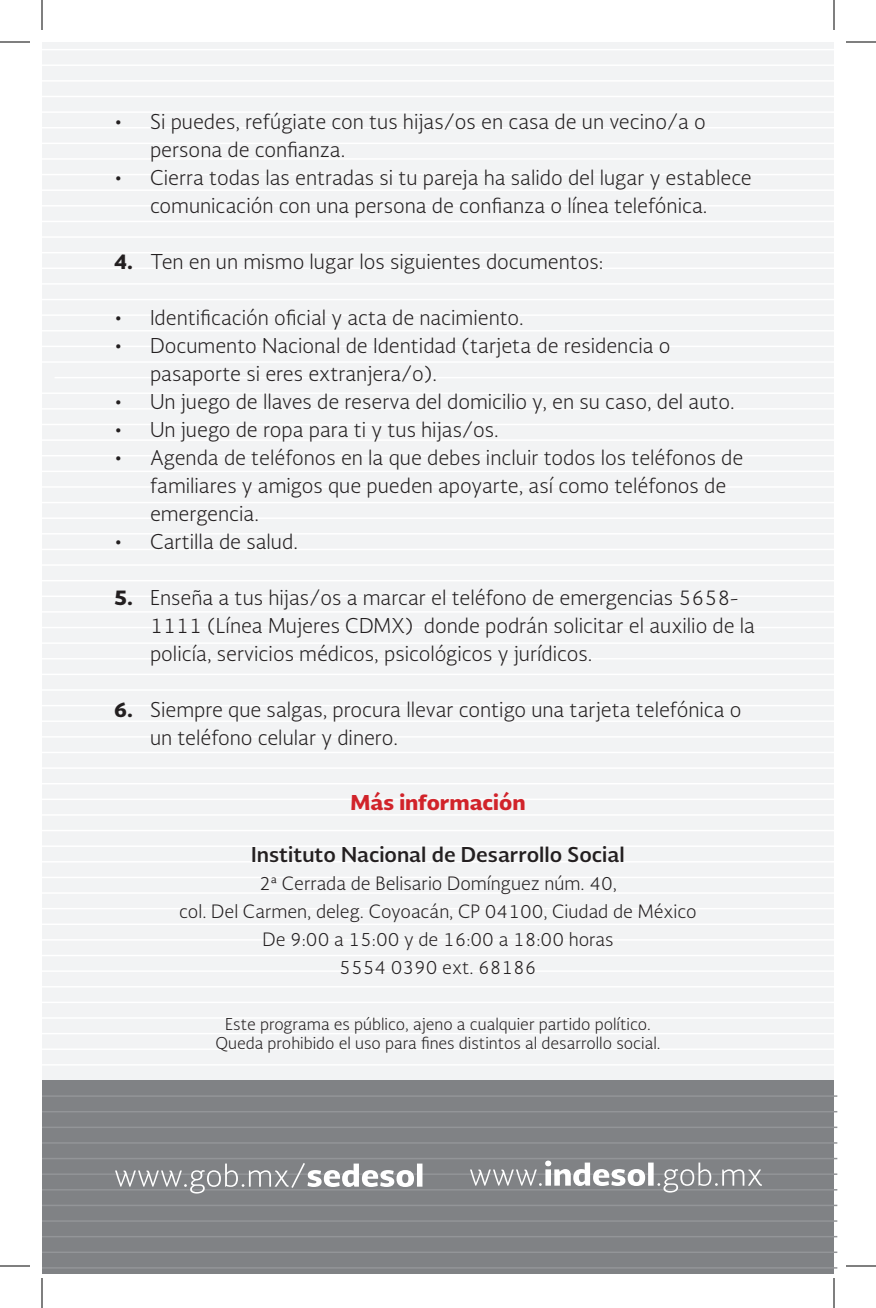
<style>
.page{position:relative;width:876px;height:1308px;background:#fff}
.page>*{position:absolute;margin:0;border:0;box-sizing:border-box;transform-origin:0 0}
.t1{font:300 20px/28px "Soberana Sans";color:#231f20}
.t2{font:700 20px "Soberana Sans";color:#231f20}
.t3{font:900 20px "Soberana Sans";color:#d1232a}
.t4{font:300 18px/28px "Soberana Sans";color:#231f20;text-align:center}
.t5{font:300 16px/19.2px "Soberana Sans";color:#231f20;text-align:center}
.s1{font-weight:900}
</style>
<div class="page">
<div style="left:42px;top:42px;width:792px;height:1231px;background:#f2f3f4"></div>
<div style="left:42px;top:1080px;width:792px;height:193px;background:#808285"></div>
<hr style="left:55px;top:377px;width:790px;height:1px;background:#fff">
<hr style="left:42px;top:314px;width:795px;height:2px;background:#fff">
<hr style="left:42px;top:689px;width:795px;height:2px;background:#fff">
<hr style="left:42px;top:127px;width:795px;height:1px;background:#fff">
<hr style="left:42px;top:1158px;width:795px;height:1px;background:#939598">
<hr style="left:42px;top:517px;width:795px;height:2px;background:#fff">
<hr style="left:42px;top:892px;width:795px;height:2px;background:#fff">
<hr style="left:42px;top:408px;width:795px;height:2px;background:#fff">
<hr style="left:42px;top:783px;width:795px;height:1px;background:#fff">
<hr style="left:42px;top:205px;width:795px;height:2px;background:#fff">
<hr style="left:42px;top:1236px;width:795px;height:1px;background:#939598">
<hr style="left:42px;top:596px;width:795px;height:1px;background:#fff">
<hr style="left:42px;top:970px;width:795px;height:2px;background:#fff">
<hr style="left:42px;top:346px;width:795px;height:1px;background:#fff">
<hr style="left:42px;top:720px;width:795px;height:2px;background:#fff">
<hr style="left:42px;top:158px;width:795px;height:2px;background:#fff">
<hr style="left:42px;top:1189px;width:795px;height:2px;background:#939598">
<hr style="left:42px;top:549px;width:795px;height:1px;background:#fff">
<hr style="left:42px;top:924px;width:795px;height:1px;background:#fff">
<hr style="left:42px;top:439px;width:795px;height:2px;background:#fff">
<hr style="left:42px;top:814px;width:795px;height:2px;background:#fff">
<hr style="left:42px;top:236px;width:795px;height:2px;background:#fff">
<hr style="left:42px;top:1267px;width:795px;height:2px;background:#939598">
<hr style="left:42px;top:627px;width:795px;height:1px;background:#fff">
<hr style="left:42px;top:1002px;width:795px;height:1px;background:#fff">
<hr style="left:42px;top:392px;width:795px;height:2px;background:#fff">
<hr style="left:42px;top:752px;width:795px;height:1px;background:#fff">
<hr style="left:42px;top:189px;width:795px;height:2px;background:#fff">
<hr style="left:42px;top:1220px;width:795px;height:2px;background:#939598">
<hr style="left:42px;top:580px;width:795px;height:1px;background:#fff">
<hr style="left:42px;top:955px;width:795px;height:1px;background:#fff">
<hr style="left:42px;top:64px;width:795px;height:2px;background:#fff">
<hr style="left:42px;top:1095px;width:795px;height:2px;background:#939598">
<hr style="left:42px;top:471px;width:795px;height:1px;background:#fff">
<hr style="left:42px;top:845px;width:795px;height:2px;background:#fff">
<hr style="left:42px;top:268px;width:795px;height:1px;background:#fff">
<hr style="left:42px;top:658px;width:795px;height:2px;background:#fff">
<hr style="left:42px;top:1033px;width:795px;height:1px;background:#fff">
<hr style="left:42px;top:424px;width:795px;height:1px;background:#fff">
<hr style="left:42px;top:799px;width:795px;height:1px;background:#fff">
<hr style="left:42px;top:221px;width:795px;height:1px;background:#fff">
<hr style="left:42px;top:1252px;width:795px;height:1px;background:#939598">
<hr style="left:42px;top:611px;width:795px;height:2px;background:#fff">
<hr style="left:42px;top:986px;width:795px;height:2px;background:#fff">
<hr style="left:42px;top:111px;width:795px;height:2px;background:#fff">
<hr style="left:42px;top:1142px;width:795px;height:2px;background:#939598">
<hr style="left:42px;top:502px;width:795px;height:1px;background:#fff">
<hr style="left:42px;top:877px;width:795px;height:1px;background:#fff">
<hr style="left:42px;top:299px;width:795px;height:1px;background:#fff">
<hr style="left:42px;top:705px;width:795px;height:1px;background:#fff">
<hr style="left:42px;top:1064px;width:795px;height:2px;background:#fff">
<hr style="left:42px;top:455px;width:795px;height:1px;background:#fff">
<hr style="left:42px;top:830px;width:795px;height:1px;background:#fff">
<hr style="left:42px;top:252px;width:795px;height:1px;background:#fff">
<hr style="left:42px;top:642px;width:795px;height:2px;background:#fff">
<hr style="left:42px;top:1017px;width:795px;height:2px;background:#fff">
<hr style="left:42px;top:143px;width:795px;height:1px;background:#fff">
<hr style="left:42px;top:1173px;width:795px;height:2px;background:#939598">
<hr style="left:42px;top:533px;width:795px;height:2px;background:#fff">
<hr style="left:42px;top:908px;width:795px;height:1px;background:#fff">
<hr style="left:42px;top:49px;width:795px;height:1px;background:#fff">
<hr style="left:42px;top:330px;width:795px;height:2px;background:#fff">
<hr style="left:42px;top:736px;width:795px;height:2px;background:#fff">
<hr style="left:42px;top:80px;width:795px;height:2px;background:#fff">
<hr style="left:42px;top:1111px;width:795px;height:1px;background:#939598">
<hr style="left:42px;top:486px;width:795px;height:2px;background:#fff">
<hr style="left:42px;top:861px;width:795px;height:2px;background:#fff">
<hr style="left:42px;top:283px;width:795px;height:2px;background:#fff">
<hr style="left:42px;top:674px;width:795px;height:1px;background:#fff">
<hr style="left:42px;top:1048px;width:795px;height:2px;background:#fff">
<hr style="left:42px;top:174px;width:795px;height:1px;background:#fff">
<hr style="left:42px;top:1205px;width:795px;height:1px;background:#939598">
<hr style="left:42px;top:564px;width:795px;height:2px;background:#fff">
<hr style="left:42px;top:939px;width:795px;height:2px;background:#fff">
<hr style="left:42px;top:96px;width:795px;height:1px;background:#fff">
<hr style="left:42px;top:1127px;width:795px;height:1px;background:#939598">
<hr style="left:42px;top:361px;width:795px;height:2px;background:#fff">
<hr style="left:42px;top:767px;width:795px;height:2px;background:#fff">
<svg style="left:115px;top:1163px;width:307px;height:31px"></svg>
<svg style="left:470px;top:1161px;width:292px;height:32px"></svg>
<hr style="left:0;top:42px;width:30px;height:1px;background:#000">
<hr style="left:846px;top:42px;width:30px;height:1px;background:#000">
<hr style="left:0;top:1266px;width:30px;height:1px;background:#000">
<hr style="left:846px;top:1266px;width:30px;height:1px;background:#000">
<hr style="left:42px;top:0;width:1px;height:30px;background:#000">
<hr style="left:42px;top:1278px;width:1px;height:30px;background:#000">
<hr style="left:834px;top:0;width:1px;height:30px;background:#000">
<hr style="left:834px;top:1278px;width:1px;height:30px;background:#000">
<p class="t1" style="left:150px;top:107px;width:557px;text-indent:-36px">• Si puedes, refúgiate con tus hijas/os en casa de un vecino/a o persona de confianza.</p>
<p class="t1" style="left:114px;top:163px;width:639px;text-align:center">• Cierra todas las entradas si tu pareja ha salido del lugar y establece comunicación con una persona de confianza o línea telefónica.</p>
<p class="t1" style="left:114px;top:247px;width:491px"><span class="s1">4.</span> Ten en un mismo lugar los siguientes documentos:</p>
<p class="t1" style="left:114px;top:303px;width:411px">• Identificación oficial y acta de nacimiento.</p>
<p class="t1" style="left:150px;top:331px;width:522px;text-indent:-36px">• Documento Nacional de Identidad (tarjeta de residencia o pasaporte si eres extranjera/o).</p>
<p class="t1" style="left:114px;top:387px;width:622px">• Un juego de llaves de reserva del domicilio y, en su caso, del auto.</p>
<p class="t1" style="left:114px;top:415px;width:386px">• Un juego de ropa para ti y tus hijas/os.</p>
<p class="t1" style="left:150px;top:443px;width:595px;text-indent:-36px">• Agenda de teléfonos en la que debes incluir todos los teléfonos de familiares y amigos que pueden apoyarte, así como teléfonos de emergencia.</p>
<p class="t1" style="left:114px;top:527px;width:185px">• Cartilla de salud.</p>
<p class="t1" style="left:150px;top:583px;width:607px;text-indent:-36px"><span class="s1">5.</span> Enseña a tus hijas/os a marcar el teléfono de emergencias 5658-<br>1111 (Línea Mujeres CDMX) donde podrán solicitar el auxilio de la policía, servicios médicos, psicológicos y jurídicos.</p>
<p class="t1" style="left:150px;top:695px;width:593px;text-indent:-36px"><span class="s1">6.</span> Siempre que salgas, procura llevar contigo una tarjeta telefónica o un teléfono celular y dinero.</p>
<p class="t3" style="left:351px;top:788px;width:176px">Más información</p>
<p class="t2" style="left:251px;top:841px;width:375px">Instituto Nacional de Desarrollo Social</p>
<p class="t4" style="left:179px;top:869px;width:519px">2ª Cerrada de Belisario Domínguez núm. 40,<br>col. Del Carmen, deleg. Coyoacán, CP 04100, Ciudad de México De 9:00 a 15:00 y de 16:00 a 18:00 horas<br>5554 0390 ext. 68186</p>
<p class="t5" style="left:215px;top:1014px;width:447px">Este programa es público, ajeno a cualquier partido político.<br>Queda prohibido el uso para fines distintos al desarrollo social.</p>
</div>
